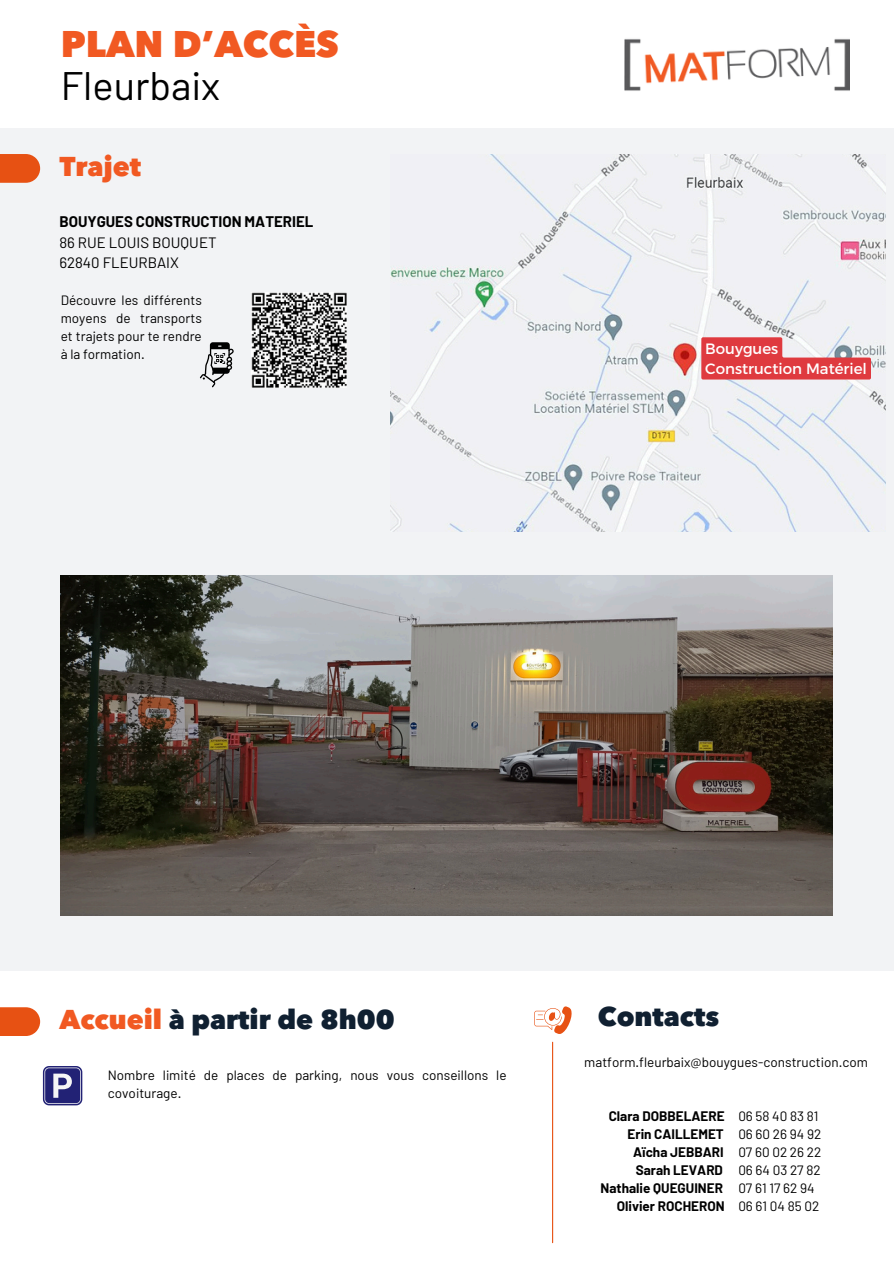
<style>
.page{position:relative;width:894px;height:1264px;background:#fff}
.page>*{position:absolute;margin:0;border:0;box-sizing:border-box;transform-origin:0 0}
.t1{font:39.75px "Barlow";color:#010101}
.t2{font:800 36.75px "Avenir Next LT Pro";color:#f15922}
.t3{font:800 27px "Avenir Next LT Pro";color:#102031}
.t4{font:800 27px "Avenir Next LT Pro";color:#f15922}
.t5{font:15px/20.2px "Barlow";color:#000}
.t6{font:700 15px "Barlow";color:#000}
.t7{font:15px/20.2px "Montserrat";color:#fff}
.t8{font:13.5px/18px "Barlow";color:#000;text-align:justify}
.t9{font:700 13.5px/18px "Barlow";color:#000;text-align:right}
.s1{color:#f15922}
</style>
<div class="page">
<svg style="left:534px;top:1006px;width:37px;height:27px"></svg>
<svg style="left:43px;top:1066px;width:39px;height:39px;background:#565694"></svg>
<img style="left:624px;top:39px;width:225px;height:52px">
<hr style="left:552px;top:1042px;width:1px;height:200px;background:#e75113">
<div style="left:0;top:128px;width:893px;height:842px;background:#f2f3f5"></div>
<div style="left:0;top:154px;width:40px;height:29px;background:#e75113"></div>
<div style="left:0;top:1007px;width:40px;height:29px;background:#e75113"></div>
<svg style="left:200px;top:342px;width:33px;height:45px"></svg>
<img style="left:391px;top:154px;width:494px;height:377px">
<svg style="left:568px;top:287px;width:27px;height:27px"></svg>
<div style="left:568px;top:288px;width:26px;height:25px;background:#f1f2f3;border-radius:50%"></div>
<svg style="left:701px;top:337px;width:169px;height:42px"></svg>
<img style="left:252px;top:293px;width:94px;height:94px">
<img style="left:61px;top:575px;width:771px;height:340px">
<h2 class="t2" style="left:61px;top:29px;width:280px">PLAN D’ACCÈS</h2>
<h1 class="t1" style="left:61px;top:60px;width:161px">Fleurbaix</h1>
<p class="t4" style="left:59px;top:156px;width:83px">Trajet</p>
<p class="t6" style="left:59px;top:212px;width:255px">BOUYGUES CONSTRUCTION MATERIEL</p>
<p class="t5" style="left:59px;top:232px;width:159px">86 RUE LOUIS BOUQUET<br>62840 FLEURBAIX</p>
<h2 class="t8" style="left:61px;top:290px;width:143px">Découvre les différents moyens de transports et trajets pour te rendre à la formation.</h2>
<p class="t7" style="left:705px;top:338px;width:163px">Bouygues<br>Construction Matériel</p>
<p class="t3" style="left:59px;top:1008px;width:337px"><span class="s1">Accueil</span> à partir de 8h00</p>
<p class="t8" style="left:108px;top:1065px;width:400px">Nombre limité de places de parking, nous vous conseillons le covoiturage.</p>
<p class="t3" style="left:597px;top:1005px;width:123px">Contacts</p>
<p class="t8" style="left:584px;top:1052px;width:285px">matform.fleurbaix@bouygues-construction.com</p>
<p class="t9" style="left:600px;top:1106px;width:125px">Clara DOBBELAERE<br>Erin CAILLEMET<br>Aïcha JEBBARI<br>Sarah LEVARD<br>Nathalie QUEGUINER</p>
<p class="t9" style="left:616px;top:1196px;width:109px">Olivier ROCHERON</p>
<p class="t8" style="left:738px;top:1106px;width:82px">06 58 40 83 81</p>
<h2 class="t8" style="left:738px;top:1124px;width:84px">06 60 26 94 92</h2>
<p class="t8" style="left:738px;top:1142px;width:84px">07 60 02 26 22</p>
<p class="t8" style="left:738px;top:1160px;width:84px">06 64 03 27 82</p>
<p class="t8" style="left:738px;top:1178px;width:78px">07 61 17 62 94</p>
<h2 class="t8" style="left:738px;top:1196px;width:82px">06 61 04 85 02</h2>
</div>
